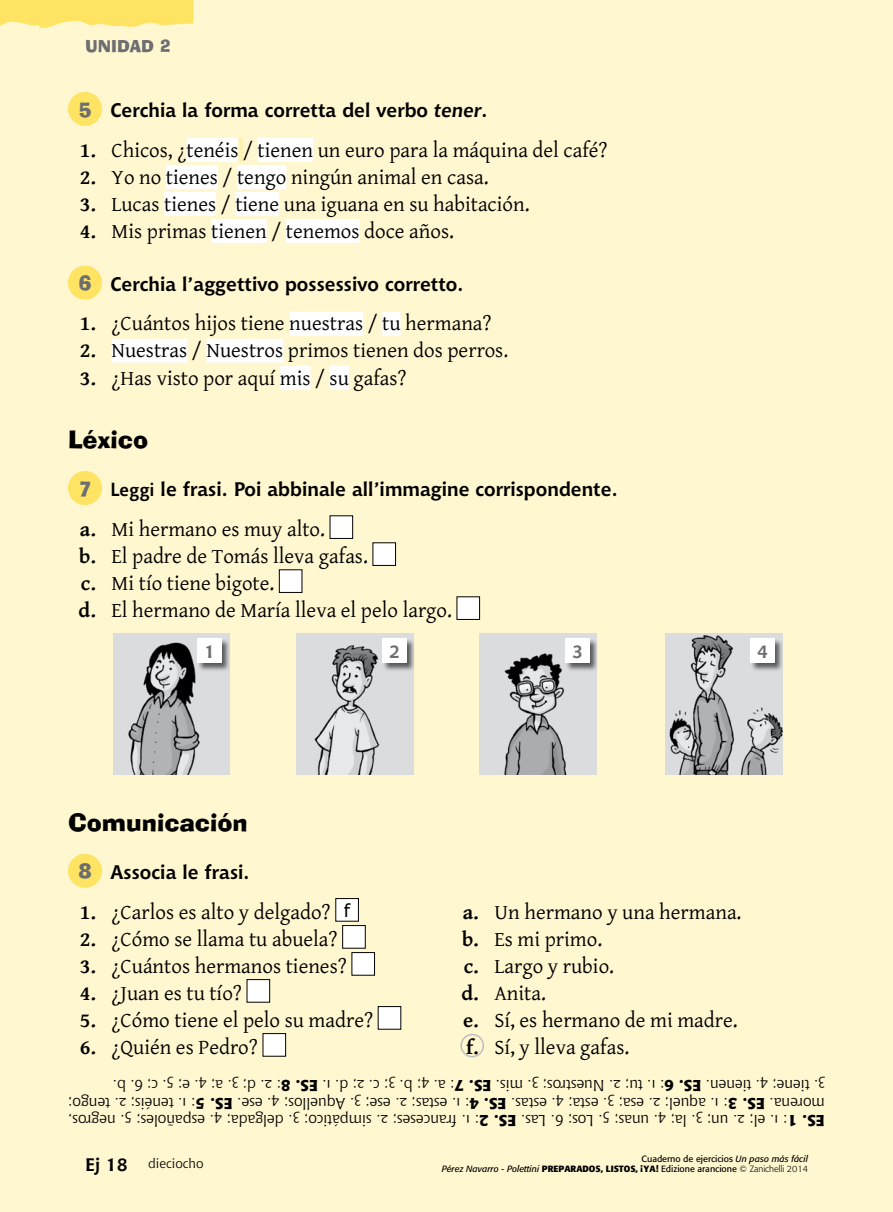
<style>
.page{position:relative;width:893px;height:1212px;background:#fff7d0}
.page>*{position:absolute;margin:0;border:0;box-sizing:border-box;transform-origin:0 0}
.t1{font:24px "Ad Lib BT";color:#000}
.t2{font:21px/27px "Kind 10";color:#000}
.t3{font:21px "Gentium Plus";color:#000}
.t4{font:700 19.5px "Chianti BT";color:#000}
.t5{font:700 18px "Chianti BT";color:#000}
.t6{font:700 18px "Chianti BT";color:#6d6e71}
.t7{font:18px "Verdana";color:#000}
.t8{font:16.5px "Ad Lib BT";color:#6d6e71}
.t9{font:15.75px/17.2px "Chianti OSFBT";letter-spacing:-.01em;color:#000}
.t10{font:13.5px "Chianti OSFBT";color:#000}
.t11{font:9px/10.5px "Formata";color:#000;text-align:right}
.s1{font-family:"Ad Lib BT";font-weight:400;color:#6d6e71}
.s2{font-style:italic}
.s3{font-weight:700}
.s4{font-family:"Kind 10";font-weight:700}
.s5{font-family:"Kind 10"}
.s6{font-family:"Csuni Loescher OTF"}
.s7{font-family:"Chianti BT";font-weight:800}
.s8{font-weight:300}
</style>
<div class="page">
<svg style="left:0;top:0;width:193px;height:28px;background:#ffe571"></svg>
<div style="left:186px;top:138px;width:52px;height:24px;background:#fff"></div>
<div style="left:238px;top:138px;width:5px;height:24px;background:#fff1b1"></div>
<div style="left:258px;top:138px;width:55px;height:24px;background:#fff"></div>
<div style="left:166px;top:165px;width:52px;height:24px;background:#fff"></div>
<div style="left:237px;top:165px;width:49px;height:24px;background:#fff"></div>
<div style="left:164px;top:192px;width:52px;height:24px;background:#fff"></div>
<div style="left:235px;top:192px;width:44px;height:24px;background:#fff"></div>
<div style="left:211px;top:219px;width:56px;height:24px;background:#fff"></div>
<div style="left:286px;top:219px;width:74px;height:24px;background:#fff"></div>
<div style="left:68px;top:92px;width:34px;height:34px;background:#ffe363;border-radius:50%"></div>
<div style="left:289px;top:312px;width:74px;height:24px;background:#fff"></div>
<div style="left:382px;top:312px;width:19px;height:24px;background:#fff"></div>
<div style="left:112px;top:339px;width:75px;height:24px;background:#fff"></div>
<div style="left:206px;top:339px;width:77px;height:24px;background:#fff"></div>
<div style="left:280px;top:366px;width:30px;height:24px;background:#fff"></div>
<div style="left:330px;top:366px;width:19px;height:24px;background:#fff"></div>
<div style="left:68px;top:266px;width:34px;height:34px;background:#ffe363;border-radius:50%"></div>
<div style="left:68px;top:471px;width:34px;height:34px;background:#ffe363;border-radius:50%"></div>
<div style="left:330px;top:516px;width:23px;height:22px;background:#fff"></div>
<div style="left:330px;top:515px;width:23px;height:24px;border:1px solid #000"></div>
<div style="left:373px;top:543px;width:23px;height:22px;background:#fff"></div>
<div style="left:373px;top:542px;width:23px;height:24px;border:1px solid #000"></div>
<div style="left:279px;top:570px;width:23px;height:22px;background:#fff"></div>
<div style="left:279px;top:569px;width:23px;height:24px;border:1px solid #000"></div>
<div style="left:457px;top:597px;width:23px;height:22px;background:#fff"></div>
<div style="left:457px;top:596px;width:23px;height:24px;border:1px solid #000"></div>
<img style="left:113px;top:633px;width:117px;height:142px">
<img style="left:665px;top:633px;width:117px;height:141px">
<img style="left:480px;top:633px;width:117px;height:141px">
<img style="left:296px;top:633px;width:117px;height:141px">
<div style="left:198px;top:638px;width:33px;height:34px;background:#000;opacity:.6"></div>
<div style="left:198px;top:639px;width:24px;height:24px;background:#fff"></div>
<div style="left:382px;top:638px;width:34px;height:34px;background:#000;opacity:.6"></div>
<div style="left:383px;top:639px;width:24px;height:24px;background:#fff"></div>
<div style="left:565px;top:638px;width:34px;height:34px;background:#000;opacity:.6"></div>
<div style="left:566px;top:639px;width:24px;height:24px;background:#fff"></div>
<div style="left:750px;top:638px;width:34px;height:34px;background:#000;opacity:.6"></div>
<div style="left:750px;top:639px;width:24px;height:24px;background:#fff"></div>
<div style="left:68px;top:854px;width:34px;height:34px;background:#ffe363;border-radius:50%"></div>
<div style="left:336px;top:898px;width:22px;height:23px;background:#fff"></div>
<div style="left:335px;top:898px;width:24px;height:23px;border:1px solid #000"></div>
<div style="left:343px;top:925px;width:22px;height:23px;background:#fff"></div>
<div style="left:342px;top:925px;width:24px;height:23px;border:1px solid #000"></div>
<div style="left:352px;top:952px;width:23px;height:23px;background:#fff"></div>
<div style="left:351px;top:952px;width:24px;height:23px;border:1px solid #000"></div>
<div style="left:247px;top:979px;width:23px;height:23px;background:#fff"></div>
<div style="left:247px;top:979px;width:23px;height:23px;border:1px solid #000"></div>
<div style="left:378px;top:1006px;width:23px;height:23px;background:#fff"></div>
<div style="left:263px;top:1033px;width:23px;height:23px;background:#fff"></div>
<div style="left:263px;top:1033px;width:23px;height:23px;border:1px solid #000"></div>
<div style="left:460px;top:1034px;width:24px;height:23px;border:2px solid #bcbec0;border-radius:50%"></div>
<p class="t8" style="left:85px;top:36px;width:87px">UNIDAD 2</p>
<p class="t4" style="left:78px;top:98px;width:411px"><span class="s1">5</span> Cerchia la forma corretta del verbo <span class="s2">tener</span>.</p>
<p class="t2" style="left:80px;top:135px;width:529px"><span class="s3">1.</span> Chicos, ¿tenéis / tienen un euro para la máquina del café?</p>
<p class="t2" style="left:80px;top:162px;width:410px"><span class="s3">2.</span> Yo no tienes / tengo ningún animal en casa.</p>
<p class="t2" style="left:80px;top:189px;width:451px"><span class="s3">3.</span> Lucas tienes / tiene una iguana en su habitación.</p>
<p class="t2" style="left:80px;top:216px;width:376px"><span class="s3">4.</span> Mis primas tienen / tenemos doce años.</p>
<p class="t4" style="left:78px;top:272px;width:387px"><span class="s1">6</span> Cerchia l’aggettivo possessivo corretto.</p>
<p class="t2" style="left:80px;top:309px;width:413px"><span class="s3">1.</span> ¿Cuántos hijos tiene nuestras / tu hermana?</p>
<p class="t3" style="left:80px;top:331px;width:430px"><span class="s4">2.</span> <span class="s5">Nuestras</span> / <span class="s5">Nuestros</span> primos tienen dos perros.</p>
<p class="t2" style="left:80px;top:363px;width:328px"><span class="s3">3.</span> ¿Has visto por aquí mis / su gafas?</p>
<p class="t1" style="left:68px;top:424px;width:82px">Léxico</p>
<p class="t4" style="left:78px;top:477px;width:541px"><span class="s1">7</span> <span class="s6">Leggi</span> le frasi. Poi abbinale all’immagine corrispondente.</p>
<p class="t2" style="left:79px;top:514px;width:375px"><span class="s3">a.</span> Mi hermano es muy alto.<br><span class="s3">b.</span> El padre de Tomás lleva gafas.<br><span class="s3">c.</span> Mi tío tiene bigote.<br><span class="s3">d.</span> El hermano de María lleva el pelo largo.</p>
<p class="t6" style="left:204px;top:640px;width:12px">1</p>
<p class="t6" style="left:389px;top:640px;width:12px">2</p>
<p class="t6" style="left:572px;top:640px;width:12px">3</p>
<p class="t6" style="left:757px;top:640px;width:12px">4</p>
<p class="t1" style="left:68px;top:807px;width:181px">Comunicación</p>
<p class="t4" style="left:78px;top:860px;width:173px"><span class="s1">8</span> Associa le frasi.</p>
<p class="t2" style="left:80px;top:897px;width:252px"><span class="s3">1.</span> ¿Carlos es alto y delgado?</p>
<p class="t2" style="left:80px;top:924px;width:259px"><span class="s3">2.</span> ¿Cómo se llama tu abuela?</p>
<p class="t2" style="left:80px;top:951px;width:269px"><span class="s3">3.</span> ¿Cuántos hermanos tienes?</p>
<p class="t2" style="left:80px;top:978px;width:164px"><span class="s3">4.</span> ¿Juan es tu tío?</p>
<p class="t2" style="left:80px;top:1005px;width:295px"><span class="s3">5.</span> ¿Cómo tiene el pelo su madre?</p>
<p class="t2" style="left:80px;top:1032px;width:180px"><span class="s3">6.</span> ¿Quién es Pedro?</p>
<p class="t7" style="left:344px;top:898px;width:8px">f</p>
<p class="t2" style="left:462px;top:897px;width:281px"><span class="s3">a.</span> Un hermano y una hermana. <span class="s3">b.</span> Es mi primo.<br><span class="s3">c.</span> Largo y rubio.<br><span class="s3">d.</span> Anita.<br><span class="s3">e.</span> Sí, es hermano de mi madre. <span class="s3">f.</span> Sí, y lleva gafas.</p>
<p class="t9" style="left:825px;top:1095px;width:714px;rotate:-180deg">3. tiene; 4. tienen. <span class="s7">ES. 6</span>: 1. tu; 2. N uestros; 3. mis. <span class="s7">ES. 7</span>: a. 4; b. 3; c. 2; d. 1. <span class="s7">ES. 8</span>: 2. d; 3. a; 4. e; 5. c; 6. b.</p>
<p class="t9" style="left:825px;top:1129px;width:758px;rotate:-180deg"><span class="s7">ES. 1</span>: 1. el; 2. un; 3. la; 4. unas; 5. Los; 6. L as. <span class="s7">ES. 2</span>: 1. franceses; 2. simpático; 3. delgada; 4. españoles; 5. negros, morena. <span class="s7">ES. 3</span>: 1. aquel; 2. esa; 3. esta; 4. estas. <span class="s7">ES. 4</span>: 1. estas; 2. ese; 3. Aquellos; 4. ese. <span class="s7">ES. 5</span>: 1. tenéis; 2. tengo;</p>
<p class="t5" style="left:85px;top:1153px;width:44px">Ej 18</p>
<p class="t10" style="left:148px;top:1154px;width:57px">dieciocho</p>
<p class="t11" style="left:442px;top:1153px;width:368px">Cuaderno de ejercicios <span class="s2">Un paso más fácil<br>Pérez Navarro - Polettini</span> <span class="s3">PREPARADOS, LISTOS, ¡YA!</span> Edizione arancione <span class="s8">© Zanichelli 2014</span></p>
</div>
